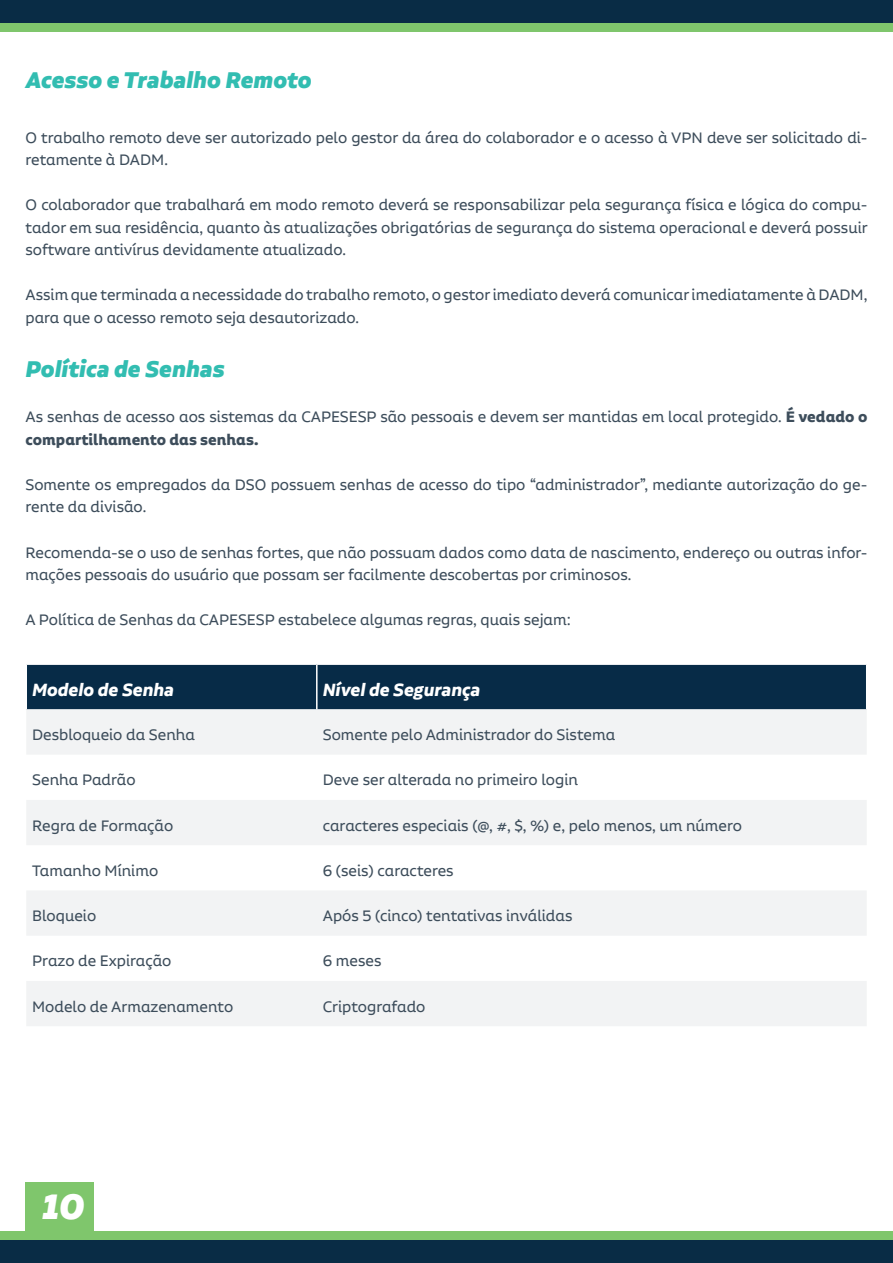
<style>
.page{position:relative;width:893px;height:1263px;background:#fff}
.page>*{position:absolute;margin:0;border:0;box-sizing:border-box;transform-origin:0 0}
.t1{font:italic 900 42px "Aalto Sans Essential Alt";color:#fff}
.t2{font:italic 900 27px "Aalto Sans Essential Alt";color:#32bdb1}
.t3{font:italic 700 21px "Aalto Sans Essential Alt";color:#fff}
.t4{font:18px/22.5px "Aalto Sans Essential Alt";color:#3d4d5b}
.s1{font-weight:700}
</style>
<div class="page">
<div style="left:0;top:1235px;width:893px;height:28px;background:#092c45"></div>
<div style="left:0;top:0;width:893px;height:28px;background:#092c45"></div>
<div style="left:0;top:1231px;width:893px;height:9px;background:#7fc66c"></div>
<div style="left:0;top:23px;width:893px;height:9px;background:#7fc66c"></div>
<div style="left:26px;top:1182px;width:68px;height:53px;background:#7fc66c"></div>
<div style="left:27px;top:665px;width:839px;height:44px;background:#072b47"></div>
<svg style="left:26px;top:709px;width:841px;height:226px;fill:#f2f3f4"></svg>
<div style="left:27px;top:981px;width:839px;height:45px;background:#f2f3f4"></div>
<hr style="left:316px;top:665px;width:2px;height:44px;background:#fff">
<h2 class="t2" style="left:26px;top:64px;width:288px">Acesso e Trabalho Remoto</h2>
<p class="t4" style="left:26px;top:126px;width:843px">O trabalho remoto deve ser autorizado pelo gestor da área do colaborador e o acesso à VPN deve ser solicitado di&shy;retamente à DADM.</p>
<p class="t4" style="left:26px;top:193px;width:844px;text-align:justify">O colaborador que trabalhará em modo remoto deverá se responsabilizar pela segurança física e lógica do compu&shy;tador em sua residência, quanto às atualizações obrigatórias de segurança do sistema operacional e deverá possuir software antivírus devidamente atualizado.</p>
<p class="t4" style="left:26px;top:283px;width:843px">Assim que terminada a necessidade do trabalho remoto, o gestor imediato deverá comunicar imediatamente à DADM, para que o acesso remoto seja desautorizado.</p>
<h2 class="t2" style="left:26px;top:354px;width:201px">Política de Senhas</h2>
<p class="t4" style="left:26px;top:406px;width:843px">As senhas de acesso aos sistemas da CAPESESP são pessoais e devem ser mantidas em local protegido. <span class="s1">É vedado o compartilhamento das senhas.</span></p>
<p class="t4" style="left:26px;top:473px;width:843px">Somente os empregados da DSO possuem senhas de acesso do tipo “administrador”, mediante autorização do ge&shy;rente da divisão.</p>
<p class="t4" style="left:26px;top:541px;width:843px">Recomenda-se o uso de senhas fortes, que não possuam dados como data de nascimento, endereço ou outras infor&shy;mações pessoais do usuário que possam ser facilmente descobertas por criminosos.</p>
<p class="t4" style="left:26px;top:608px;width:547px">A Política de Senhas da CAPESESP estabelece algumas regras, quais sejam:</p>
<p class="t3" style="left:32px;top:678px;width:143px">Modelo de Senha</p>
<p class="t3" style="left:323px;top:678px;width:159px">Nível de Segurança</p>
<p class="t4" style="left:32px;top:723px;width:164px">Desbloqueio da Senha</p>
<p class="t4" style="left:323px;top:723px;width:294px">Somente pelo Administrador do Sistema</p>
<p class="t4" style="left:32px;top:768px;width:105px">Senha Padrão</p>
<p class="t4" style="left:323px;top:768px;width:257px">Deve ser alterada no primeiro login</p>
<p class="t4" style="left:32px;top:814px;width:142px">Regra de Formação</p>
<p class="t4" style="left:323px;top:814px;width:421px">caracteres especiais (@, #, $, %) e, pelo menos, um número</p>
<p class="t4" style="left:32px;top:859px;width:127px">Tamanho Mínimo</p>
<p class="t4" style="left:323px;top:859px;width:132px">6 (seis) caracteres</p>
<p class="t4" style="left:32px;top:904px;width:66px">Bloqueio</p>
<p class="t4" style="left:323px;top:904px;width:251px">Após 5 (cinco) tentativas inválidas</p>
<p class="t4" style="left:32px;top:949px;width:141px">Prazo de Expiração</p>
<p class="t4" style="left:323px;top:949px;width:60px">6 meses</p>
<p class="t4" style="left:32px;top:995px;width:202px">Modelo de Armazenamento</p>
<p class="t4" style="left:323px;top:995px;width:104px">Criptografado</p>
<h1 class="t1" style="left:42px;top:1182px;width:44px">10</h1>
</div>
